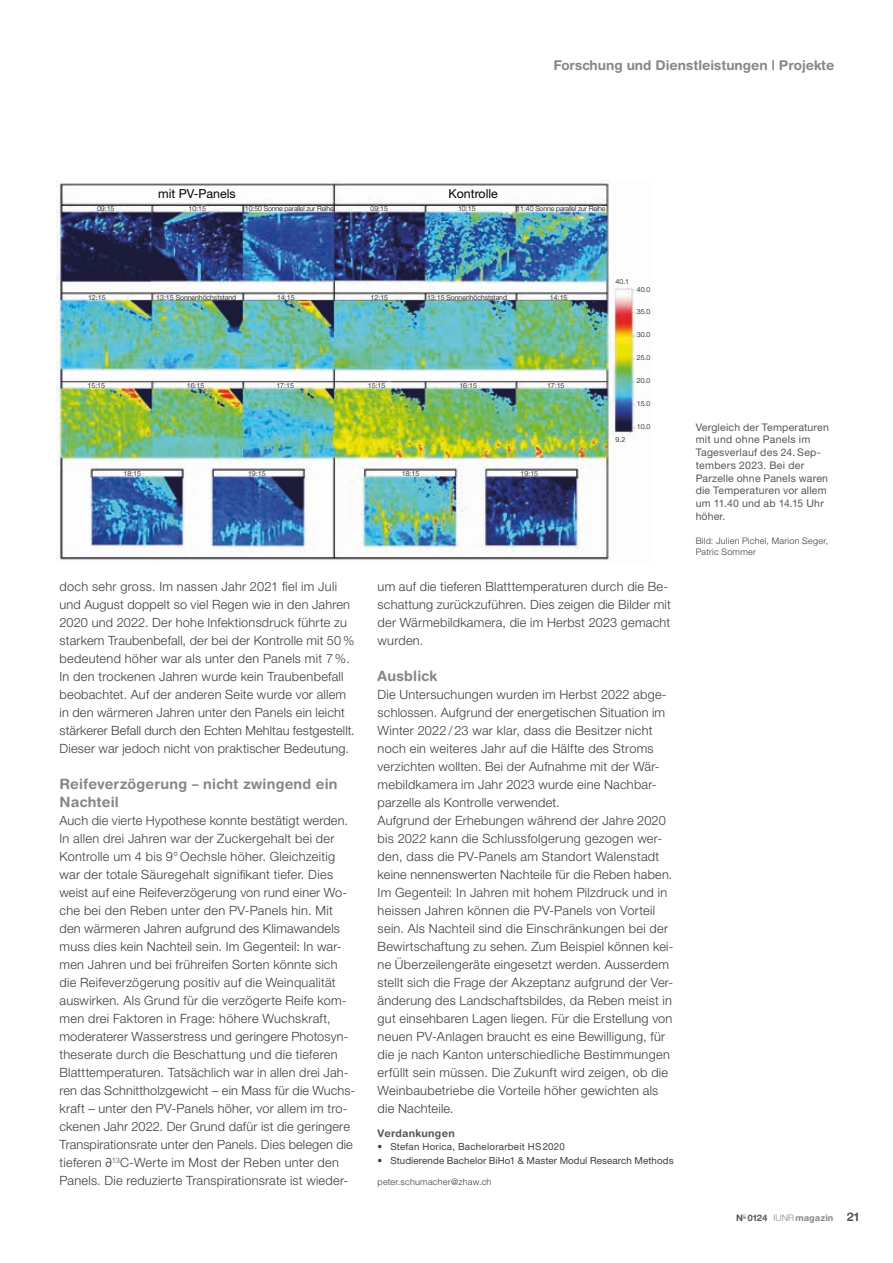
<style>
.page{position:relative;width:893px;height:1263px;background:#fff}
.page>*{position:absolute;margin:0;border:0;box-sizing:border-box;transform-origin:0 0}
.t1{font:700 14.25px/18px "Helvetica Rounded LT Std";letter-spacing:.015em;color:#878787}
.t2{font:700 13.5px "Helvetica Rounded LT Std";color:#878787}
.t3{font:300 12.75px/18px "Helvetica Neue LT Pro";letter-spacing:.02em;color:#3d3d3c}
.t4{font:12.45px "Helvetica Neue LT Pro Roman 4";color:#020203}
.t5{font:10.5px/12.8px "Helvetica Neue LT Pro";letter-spacing:.02em;color:#575756}
.t6{font:700 10.5px "Helvetica Rounded LT Std";letter-spacing:.025em;color:#575756}
.t7{font:9.75px "Helvetica Neue LT Pro";letter-spacing:.01em;color:#3d3d3c}
.t8{font:300 9px/11.2px "Helvetica Neue LT Pro";letter-spacing:.03em;color:#3d3d3c}
.t9{font:700 9px "Helvetica Rounded LT Std";letter-spacing:.005em;color:#878787}
.t10{font:7.05px "Helvetica Neue LT Pro Lt 3";color:#020203}
.s1{color:#575756}
.s2{font-family:"Helvetica Neue LT Pro";font-weight:300}
.s3{font-size:12px;color:#575756}
</style>
<div class="page">
<img style="left:57px;top:180px;width:587px;height:381px">
<p class="t4" style="left:158px;top:186px;width:79px">mit PV-Panels</p>
<p class="t4" style="left:448px;top:186px;width:51px">Kontrolle</p>
<p class="t2" style="left:553px;top:57px;width:283px">Forschung und Dienstleistungen | Projekte</p>
<p class="t10" style="left:97px;top:204px;width:19px">09:15</p>
<p class="t10" style="left:189px;top:204px;width:19px">10:15</p>
<p class="t10" style="left:245px;top:204px;width:90px">10:50 Sonne parallel zur Reihe</p>
<p class="t10" style="left:370px;top:204px;width:19px">09:15</p>
<p class="t10" style="left:458px;top:204px;width:19px">10:15</p>
<p class="t10" style="left:516px;top:204px;width:90px">11:40 Sonne parallel zur Reihe</p>
<p class="t10" style="left:88px;top:293px;width:19px">12:15</p>
<p class="t10" style="left:156px;top:293px;width:82px">13:15 Sonnenhöchststand</p>
<p class="t10" style="left:277px;top:293px;width:19px">14:15</p>
<p class="t10" style="left:371px;top:293px;width:19px">12:15</p>
<p class="t10" style="left:427px;top:293px;width:82px">13:15 Sonnenhöchststand</p>
<p class="t10" style="left:550px;top:293px;width:19px">14:15</p>
<p class="t10" style="left:88px;top:381px;width:19px">15:15</p>
<p class="t10" style="left:187px;top:381px;width:19px">16:15</p>
<p class="t10" style="left:276px;top:381px;width:19px">17:15</p>
<p class="t10" style="left:368px;top:381px;width:19px">15:15</p>
<p class="t10" style="left:459px;top:381px;width:19px">16:15</p>
<p class="t10" style="left:547px;top:381px;width:19px">17:15</p>
<p class="t10" style="left:123px;top:469px;width:19px">18:15</p>
<p class="t10" style="left:248px;top:469px;width:19px">19:15</p>
<p class="t10" style="left:402px;top:469px;width:19px">18:15</p>
<p class="t10" style="left:521px;top:469px;width:19px">19:15</p>
<p class="t10" style="left:616px;top:277px;width:15px">40.1</p>
<p class="t10" style="left:616px;top:435px;width:11px">9.2</p>
<p class="t10" style="left:637px;top:285px;width:15px">40.0</p>
<p class="t10" style="left:637px;top:308px;width:15px">35.0</p>
<p class="t10" style="left:637px;top:330px;width:15px">30.0</p>
<p class="t10" style="left:637px;top:353px;width:15px">25.0</p>
<p class="t10" style="left:637px;top:376px;width:15px">20.0</p>
<p class="t10" style="left:637px;top:399px;width:15px">15.0</p>
<p class="t10" style="left:637px;top:422px;width:15px">10.0</p>
<p class="t3" style="left:60px;top:577px;width:297px">doch sehr gross. Im nassen Jahr 2021 fiel im Juli und August doppelt so viel Regen wie in den Jahren 2020 und 2022. Der hohe Infektionsdruck führte zu starkem Traubenbefall, der bei der Kontrolle mit 50% bedeutend höher war als unter den Panels mit 7%.<br>In den trockenen Jahren wurde kein Traubenbefall beobachtet. Auf der anderen Seite wurde vor allem in den wärmeren Jahren unter den Panels ein leicht stärkerer Befall durch den Echten Mehltau festgestellt.<br>Dieser war jedoch nicht von praktischer Bedeutung.</p>
<p class="t1" style="left:60px;top:775px;width:280px">Reifeverzögerung – nicht zwingend ein<br>Nachteil</p>
<p class="t3" style="left:60px;top:811px;width:297px">Auch die vierte Hypothese konnte bestätigt werden.<br>In allen drei Jahren war der Zuckergehalt bei der Kontrolle um 4 bis 9°Oechsle höher. Gleichzeitig war der totale Säuregehalt signifikant tiefer. Dies weist auf eine Reifeverzögerung von rund einer Wo&shy;che bei den Reben unter den PV-Panels hin. Mit den wärmeren Jahren aufgrund des Klimawandels muss dies kein Nachteil sein. Im Gegenteil: In war&shy;men Jahren und bei frühreifen Sorten könnte sich die Reifeverzögerung positiv auf die Weinqualität auswirken. Als Grund für die verzögerte Reife kom&shy;men drei Faktoren in Frage: höhere Wuchskraft, moderaterer Wasserstress und geringere Photosyn&shy;theserate durch die Beschattung und die tieferen Blatttemperaturen. Tatsächlich war in allen drei Jah&shy;ren das Schnittholzgewicht – ein Mass für die Wuchs&shy;kraft – unter den PV-Panels höher, vor allem im tro&shy;ckenen Jahr 2022. Der Grund dafür ist die geringere Transpirationsrate unter den Panels. Dies belegen die tieferen ∂<sup>13</sup>C-Werte im Most der Reben unter den Panels. Die reduzierte Transpirationsrate ist wieder-</p>
<p class="t3" style="left:378px;top:577px;width:295px">um auf die tieferen Blatttemperaturen durch die Be&shy;schattung zurückzuführen. Dies zeigen die Bilder mit der Wärmebildkamera, die im Herbst 2023 gemacht wurden.</p>
<p class="t1" style="left:378px;top:667px;width:61px">Ausblick</p>
<p class="t3" style="left:378px;top:685px;width:297px">Die Untersuchungen wurden im Herbst 2022 abge&shy;schlossen. Aufgrund der energetischen Situation im Winter 2022 / 23 war klar, dass die Besitzer nicht noch ein weiteres Jahr auf die Hälfte des Stroms verzichten wollten. Bei der Aufnahme mit der Wär&shy;mebildkamera im Jahr 2023 wurde eine Nachbar&shy;parzelle als Kontrolle verwendet.<br>Aufgrund der Erhebungen während der Jahre 2020 bis 2022 kann die Schlussfolgerung gezogen wer&shy;den, dass die PV-Panels am Standort Walenstadt keine nennenswerten Nachteile für die Reben haben.<br>Im Gegenteil: In Jahren mit hohem Pilzdruck und in heissen Jahren können die PV-Panels von Vorteil sein. Als Nachteil sind die Einschränkungen bei der Bewirtschaftung zu sehen. Zum Beispiel können kei&shy;ne Überzeilengeräte eingesetzt werden. Ausserdem stellt sich die Frage der Akzeptanz aufgrund der Ver&shy;änderung des Landschaftsbildes, da Reben meist in gut einsehbaren Lagen liegen. Für die Erstellung von neuen PV-Anlagen braucht es eine Bewilligung, für die je nach Kanton unterschiedliche Bestimmungen erfüllt sein müssen. Die Zukunft wird zeigen, ob die Weinbaubetriebe die Vorteile höher gewichten als die Nachteile.</p>
<p class="t6" style="left:378px;top:1126px;width:79px">Verdankungen</p>
<p class="t7" style="left:378px;top:1141px;width:189px">• Stefan Horica, Bachelorarbeit HS2020</p>
<p class="t7" style="left:378px;top:1154px;width:297px">• Studierende Bachelor BiHo1 &amp; Master Modul Research Methods</p>
<p class="t8" style="left:378px;top:1176px;width:115px">peter.schumacher@zhaw.ch</p>
<p class="t5" style="left:696px;top:420px;width:135px">Vergleich der Temperaturen mit und ohne Panels im<br>Tagesverlauf des 24. Sep&shy;tembers 2023. Bei der<br>Parzelle ohne Panels waren die Temperaturen vor allem um 11.40 und ab 14.15 Uhr höher.</p>
<p class="t8" style="left:696px;top:535px;width:134px">Bild: Julien Pichel, Marion Seger,<br>Patric Sommer</p>
<p class="t9" style="left:736px;top:1212px;width:124px"><span class="s1">N</span><sup>o</sup> <span class="s1">0124</span> <span class="s2">IUNR</span>magazin <span class="s3">21</span></p>
</div>
